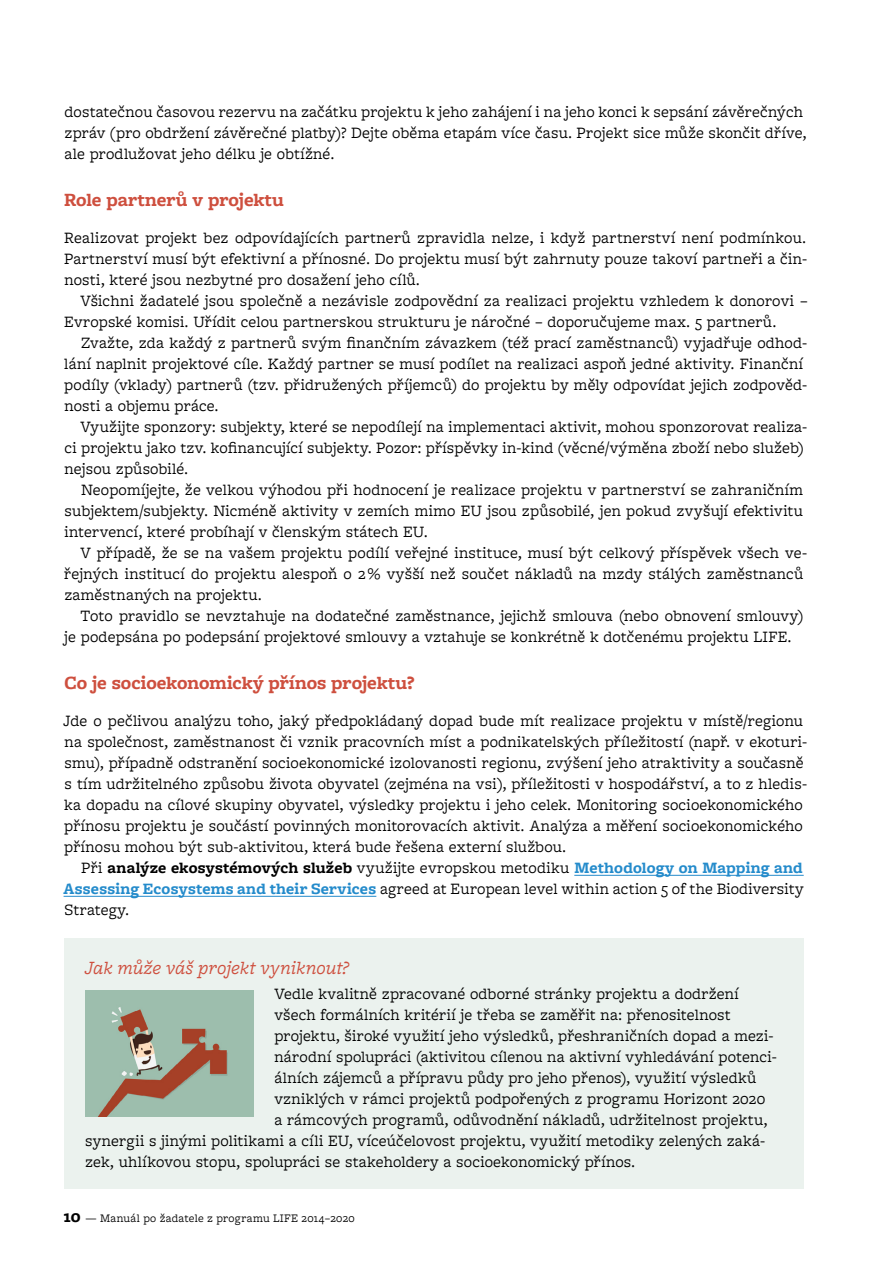
<style>
.page{position:relative;width:893px;height:1263px;background:#fff}
.page>*{position:absolute;margin:0;border:0;box-sizing:border-box;transform-origin:0 0}
.t1{font:700 19.5px "Freight Macro Pro";letter-spacing:-.005em;color:#ce4f3e}
.t2{font:italic 19.5px "Freight Macro Pro";letter-spacing:-.005em;color:#ce4f3e}
.t3{font:16.5px/21px "Freight Macro Pro";letter-spacing:.01em;color:#000}
.t4{font:12px "Freight Macro Pro";letter-spacing:.025em;color:#000}
.s1{font-weight:700}
.s2{font-weight:700;color:#248bcb}
.s3{font-weight:700;font-size:18px}
</style>
<div class="page">
<hr style="left:574px;top:875px;width:230px;height:1px;background:#248bcb">
<hr style="left:64px;top:896px;width:312px;height:1px;background:#248bcb">
<div style="left:64px;top:938px;width:740px;height:250px;background:#ebf2ee"></div>
<img style="left:85px;top:990px;width:168px;height:126px">
<p class="t3" style="left:64px;top:101px;width:744px">dostatečnou časovou rezervu na začátku projektu k jeho zahájení i na jeho konci k sepsání závěrečných zpráv (pro obdržení závěrečné platby)? Dejte oběma etapám více času. Projekt sice může skončit dříve, ale prodlužovat jeho délku je obtížné.</p>
<p class="t1" style="left:64px;top:186px;width:221px">Role partnerů v projektu</p>
<p class="t3" style="left:64px;top:227px;width:744px;text-align:justify">Realizovat projekt bez odpovídajících partnerů zpravidla nelze, i když partnerství není podmínkou.<br>Partnerství musí být efektivní a přínosné. Do projektu musí být zahrnuty pouze takoví partneři a čin&shy;nosti, které jsou nezbytné pro dosažení jeho cílů.</p>
<p class="t3" style="left:64px;top:290px;width:745px;text-indent:16px">Všichni žadatelé jsou společně a nezávisle zodpovědní za realizaci projektu vzhledem k donorovi –<br>Evropské komisi. Uřídit celou partnerskou strukturu je náročné – doporučujeme max. 5 partnerů.</p>
<p class="t3" style="left:64px;top:332px;width:744px;text-indent:17px">Zvažte, zda každý z partnerů svým finančním závazkem (též prací zaměstnanců) vyjadřuje odhod&shy;lání naplnit projektové cíle. Každý partner se musí podílet na realizaci aspoň jedné aktivity. Finanční podíly (vklady) partnerů (tzv. přidružených příjemců) do projektu by měly odpovídat jejich zodpověd&shy;nosti a objemu práce.</p>
<p class="t3" style="left:64px;top:416px;width:744px;text-indent:16px">Využijte sponzory: subjekty, které se nepodílejí na implementaci aktivit, mohou sponzorovat realiza&shy;ci projektu jako tzv. kofinancující subjekty. Pozor: příspěvky in-kind (věcné/výměna zboží nebo služeb) nejsou způsobilé.</p>
<p class="t3" style="left:64px;top:479px;width:740px;text-align:justify;text-indent:17px">Neopomíjejte, že velkou výhodou při hodnocení je realizace projektu v partnerství se zahraničním subjektem/subjekty. Nicméně aktivity v zemích mimo EU jsou způsobilé, jen pokud zvyšují efektivitu intervencí, které probíhají v členským státech EU.</p>
<p class="t3" style="left:64px;top:542px;width:744px;text-indent:16px">V případě, že se na vašem projektu podílí veřejné instituce, musí být celkový příspěvek všech ve&shy;řejných institucí do projektu alespoň o 2 % vyšší než součet nákladů na mzdy stálých zaměstnanců zaměstnaných na projektu.</p>
<p class="t3" style="left:64px;top:605px;width:741px;text-indent:16px">Toto pravidlo se nevztahuje na dodatečné zaměstnance, jejichž smlouva (nebo obnovení smlouvy) je podepsána po podepsání projektové smlouvy a vztahuje se konkrétně k dotčenému projektu LIFE.</p>
<p class="t1" style="left:65px;top:669px;width:351px">Co je socioekonomický přínos projektu?</p>
<p class="t3" style="left:63px;top:710px;width:745px">Jde o pečlivou analýzu toho, jaký předpokládaný dopad bude mít realizace projektu v místě/regionu na společnost, zaměstnanost či vznik pracovních míst a podnikatelských příležitostí (např. v ekoturi&shy;smu), případně odstranění socioekonomické izolovanosti regionu, zvýšení jeho atraktivity a současně s tím udržitelného způsobu života obyvatel (zejména na vsi), příležitosti v hospodářství, a to z hledis&shy;ka dopadu na cílové skupiny obyvatel, výsledky projektu i jeho celek. Monitoring socioekonomického přínosu projektu je součástí povinných monitorovacích aktivit. Analýza a měření socioekonomického přínosu mohou být sub-aktivitou, která bude řešena externí službou.</p>
<p class="t3" style="left:64px;top:857px;width:742px;text-align:justify;text-indent:18px">Při <span class="s1">analýze ekosystémových služeb</span> využijte evropskou metodiku <span class="s2">Methodology on Mapping and Assessing Ecosystems and their Services</span> agreed at European level within action 5 of the Biodiversity Strategy.</p>
<p class="t2" style="left:85px;top:954px;width:266px">Jak může váš projekt vyniknout?</p>
<p class="t3" style="left:275px;top:982px;width:466px">Vedle kvalitně zpracované odborné stránky projektu a dodržení</p>
<p class="t3" style="left:274px;top:1003px;width:458px">všech formálních kritérií je třeba se zaměřit na: přenositelnost</p>
<p class="t3" style="left:274px;top:1024px;width:501px">projektu, široké využití jeho výsledků, přeshraničních dopad a mezi-</p>
<p class="t3" style="left:274px;top:1045px;width:504px">národní spolupráci (aktivitou cílenou na aktivní vyhledávání potenci-</p>
<p class="t3" style="left:274px;top:1066px;width:484px">álních zájemců a přípravu půdy pro jeho přenos), využití výsledků</p>
<p class="t3" style="left:274px;top:1087px;width:492px">vzniklých v rámci projektů podpořených z programu Horizont 2020</p>
<p class="t3" style="left:274px;top:1108px;width:495px">a rámcových programů, odůvodnění nákladů, udržitelnost projektu,</p>
<p class="t3" style="left:85px;top:1129px;width:682px">synergii s jinými politikami a cíli EU, víceúčelovost projektu, využití metodiky zelených zaká-</p>
<p class="t3" style="left:85px;top:1150px;width:552px">zek, uhlíkovou stopu, spolupráci se stakeholdery a socioekonomický přínos.</p>
<p class="t4" style="left:64px;top:1210px;width:293px"><span class="s3">10</span> — Manuál po žadatele z programu LIFE 2014–2020</p>
</div>
